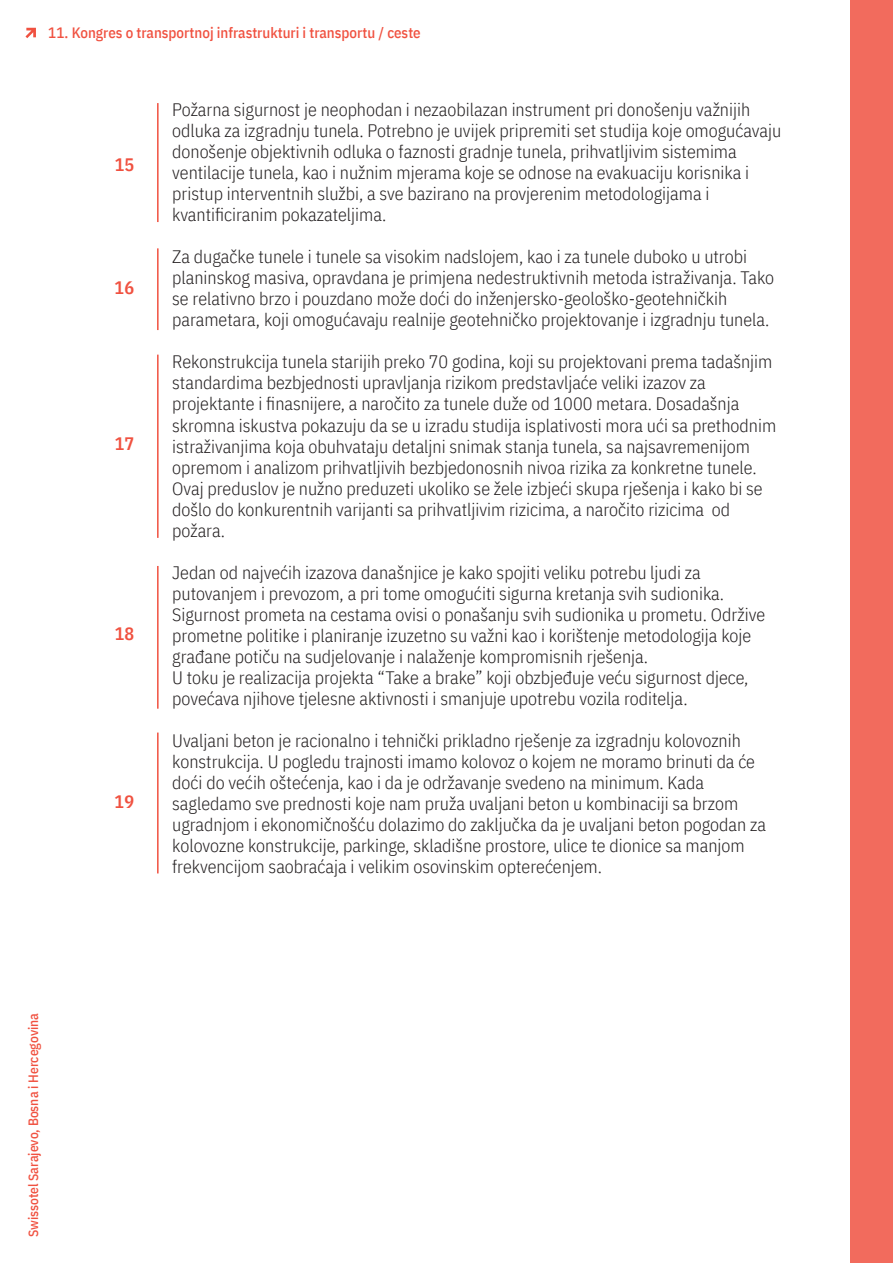
<style>
.page{position:relative;width:893px;height:1263px;background:#fff}
.page>*{position:absolute;margin:0;border:0;box-sizing:border-box;transform-origin:0 0}
.t1{font:300 18px/21px "IBM Plex Sans Cond";color:#231f20}
.t2{font:600 18px "IBM Plex Sans Cond";color:#f05140}
.t3{font:500 15px "IBM Plex Sans Cond";color:#f05140}
.t4{font:500 13.5px "IBM Plex Sans Cond";color:#f05140}
</style>
<div class="page">
<hr style="left:157px;top:103px;width:2px;height:119px;background:#f05140">
<hr style="left:157px;top:248px;width:2px;height:82px;background:#f05140">
<hr style="left:157px;top:355px;width:2px;height:183px;background:#f05140">
<hr style="left:157px;top:566px;width:2px;height:143px;background:#f05140">
<hr style="left:157px;top:732px;width:2px;height:141px;background:#f05140">
<svg style="left:26px;top:28px;width:10px;height:10px"></svg>
<div style="left:850px;top:0;width:43px;height:1263px;background:#f26b5d"></div>
<p class="t3" style="left:48px;top:21px;width:374px">11. Kongres o transportnoj infrastrukturi i transportu / ceste</p>
<p class="t4" style="left:23px;top:1237px;width:226px;rotate:-90deg">Swissotel Sarajevo, Bosna i Hercegovina</p>
<p class="t2" style="left:115px;top:150px;width:21px">15</p>
<p class="t2" style="left:115px;top:274px;width:21px">16</p>
<p class="t2" style="left:115px;top:430px;width:21px">17</p>
<p class="t2" style="left:115px;top:619px;width:21px">18</p>
<p class="t2" style="left:115px;top:787px;width:21px">19</p>
<p class="t1" style="left:172px;top:98px;width:610px">Požarna sigurnost je neophodan i nezaobilazan instrument pri donošenju važnijih odluka za izgradnju tunela. Potrebno je uvijek pripremiti set studija koje omogućavaju donošenje objektivnih odluka o faznosti gradnje tunela, prihvatljivim sistemima ventilacije tunela, kao i nužnim mjerama koje se odnose na evakuaciju korisnika i pristup interventnih službi, a sve bazirano na provjerenim metodologijama i kvantificiranim pokazateljima.</p>
<p class="t1" style="left:172px;top:245px;width:603px">Za dugačke tunele i tunele sa visokim nadslojem, kao i za tunele duboko u utrobi planinskog masiva, opravdana je primjena nedestruktivnih metoda istraživanja. Tako se relativno brzo i pouzdano može doći do inženjersko-geološko-geotehničkih parametara, koji omogućavaju realnije geotehničko projektovanje i izgradnju tunela.</p>
<p class="t1" style="left:172px;top:350px;width:605px">Rekonstrukcija tunela starijih preko 70 godina, koji su projektovani prema tadašnjim standardima bezbjednosti upravljanja rizikom predstavljaće veliki izazov za projektante i finasnijere, a naročito za tunele duže od 1000 metara. Dosadašnja skromna iskustva pokazuju da se u izradu studija isplativosti mora ući sa prethodnim istraživanjima koja obuhvataju detaljni snimak stanja tunela, sa najsavremenijom opremom i analizom prihvatljivih bezbjedonosnih nivoa rizika za konkretne tunele.<br>Ovaj preduslov je nužno preduzeti ukoliko se žele izbjeći skupa rješenja i kako bi se došlo do konkurentnih varijanti sa prihvatljivim rizicima, a naročito rizicima od požara.</p>
<p class="t1" style="left:172px;top:560px;width:594px">Jedan od najvećih izazova današnjice je kako spojiti veliku potrebu ljudi za putovanjem i prevozom, a pri tome omogućiti sigurna kretanja svih sudionika.<br>Sigurnost prometa na cestama ovisi o ponašanju svih sudionika u prometu. Održive prometne politike i planiranje izuzetno su važni kao i korištenje metodologija koje građane potiču na sudjelovanje i nalaženje kompromisnih rješenja.<br>U toku je realizacija projekta “Take a brake” koji obzbjeđuje veću sigurnost djece, povećava njihove tjelesne aktivnosti i smanjuje upotrebu vozila roditelja.</p>
<p class="t1" style="left:172px;top:728px;width:595px">Uvaljani beton je racionalno i tehnički prikladno rješenje za izgradnju kolovoznih konstrukcija. U pogledu trajnosti imamo kolovoz o kojem ne moramo brinuti da će doći do većih oštećenja, kao i da je održavanje svedeno na minimum. Kada sagledamo sve prednosti koje nam pruža uvaljani beton u kombinaciji sa brzom ugradnjom i ekonomičnošću dolazimo do zaključka da je uvaljani beton pogodan za kolovozne konstrukcije, parkinge, skladišne prostore, ulice te dionice sa manjom frekvencijom saobraćaja i velikim osovinskim opterećenjem.</p>
</div>
